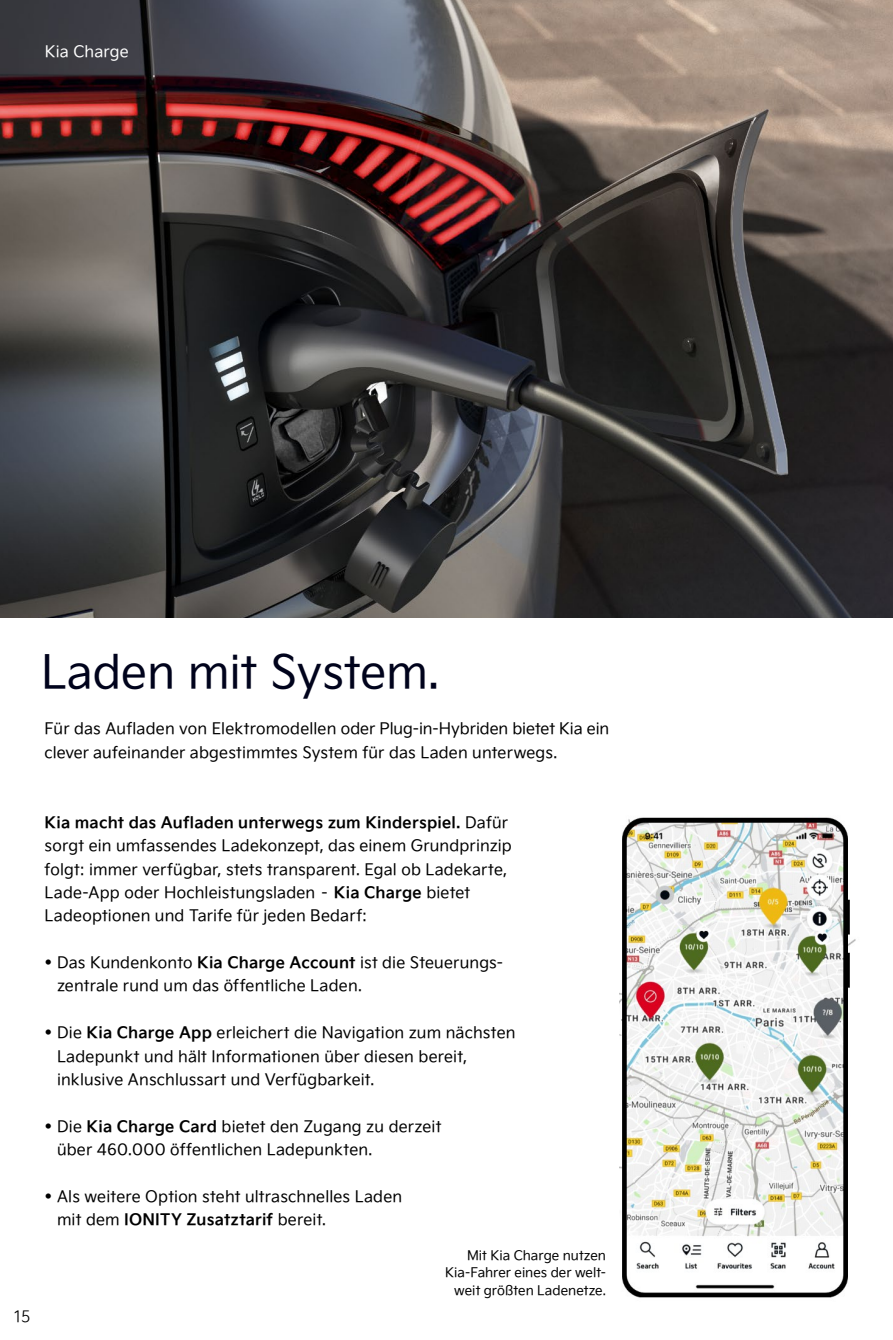
<style>
.page{position:relative;width:893px;height:1340px;background:#fff}
.page>*{position:absolute;margin:0;border:0;box-sizing:border-box;transform-origin:0 0}
.t1{font:45.5px "Kia Signature OTF Regular";color:#00031c}
.t2{font:15.75px/23.3px "Kia Signature OTF Regular";letter-spacing:.01em;color:#000}
.t3{font:15.75px "Kia Signature OTF Bold";letter-spacing:.015em;color:#000}
.t4{font:15.75px "Kia Signature OTF Regular";letter-spacing:.01em;color:#fff}
.t5{font:15.75px "Kia Signature OTF Light";color:#000}
.t6{font:13.12px/17.5px "Kia Signature OTF Regular";letter-spacing:.005em;color:#000;text-align:right}
.s1{font-family:"Kia Signature OTF Regular"}
.s2{font-family:"Kia Signature OTF Bold"}
</style>
<div class="page">
<img style="left:0;top:0;width:893px;height:617px">
<img style="left:619px;top:817px;width:237px;height:481px">
<p class="t4" style="left:45px;top:39px;width:86px">Kia Charge</p>
<h1 class="t1" style="left:41px;top:638px;width:399px">Laden mit System.</h1>
<p class="t2" style="left:45px;top:716px;width:566px">Für das Aufladen von Elektromodellen oder Plug-in-Hybriden bietet Kia ein clever aufeinander abgestimmtes System für das Laden unterwegs.</p>
<p class="t5" style="left:14px;top:1304px;width:18px">15</p>
<p class="t3" style="left:45px;top:810px;width:465px">Kia macht das Aufladen unterwegs zum Kinderspiel. <span class="s1">Dafür</span></p>
<p class="t2" style="left:45px;top:833px;width:468px">sorgt ein umfassendes Ladekonzept, das einem Grundprinzip folgt: immer verfügbar, stets transparent. Egal ob Ladekarte, Lade-App oder Hochleistungsladen – <span class="s2">Kia Charge</span> bietet Ladeoptionen und Tarife für jeden Bedarf:</p>
<p class="t2" style="left:57px;top:949px;width:448px;text-indent:-12px">• Das Kundenkonto <span class="s2">Kia Charge Account</span> ist die Steuerungs&shy;zentrale rund um das öffentliche Laden.</p>
<p class="t2" style="left:57px;top:1020px;width:460px;text-indent:-12px">• Die <span class="s2">Kia Charge App</span> erleichert die Navigation zum nächsten<br>Ladepunkt und hält Informationen über diesen bereit, inklusive Anschlussart und Verfügbarkeit.</p>
<p class="t2" style="left:57px;top:1113px;width:386px;text-indent:-12px">• Die <span class="s2">Kia Charge Card</span> bietet den Zugang zu derzeit über 460.000 öffentlichen Ladepunkten.</p>
<p class="t2" style="left:45px;top:1183px;width:359px">• Als weitere Option steht ultraschnelles Laden</p>
<p class="t3" style="left:57px;top:1207px;width:271px"><span class="s1">mit dem</span> IONITY Zusatztarif <span class="s1">bereit.</span></p>
<p class="t6" style="left:445px;top:1245px;width:162px">Mit Kia Charge nutzen<br>Kia-Fahrer eines der welt&shy;weit größten Ladenetze.</p>
</div>
